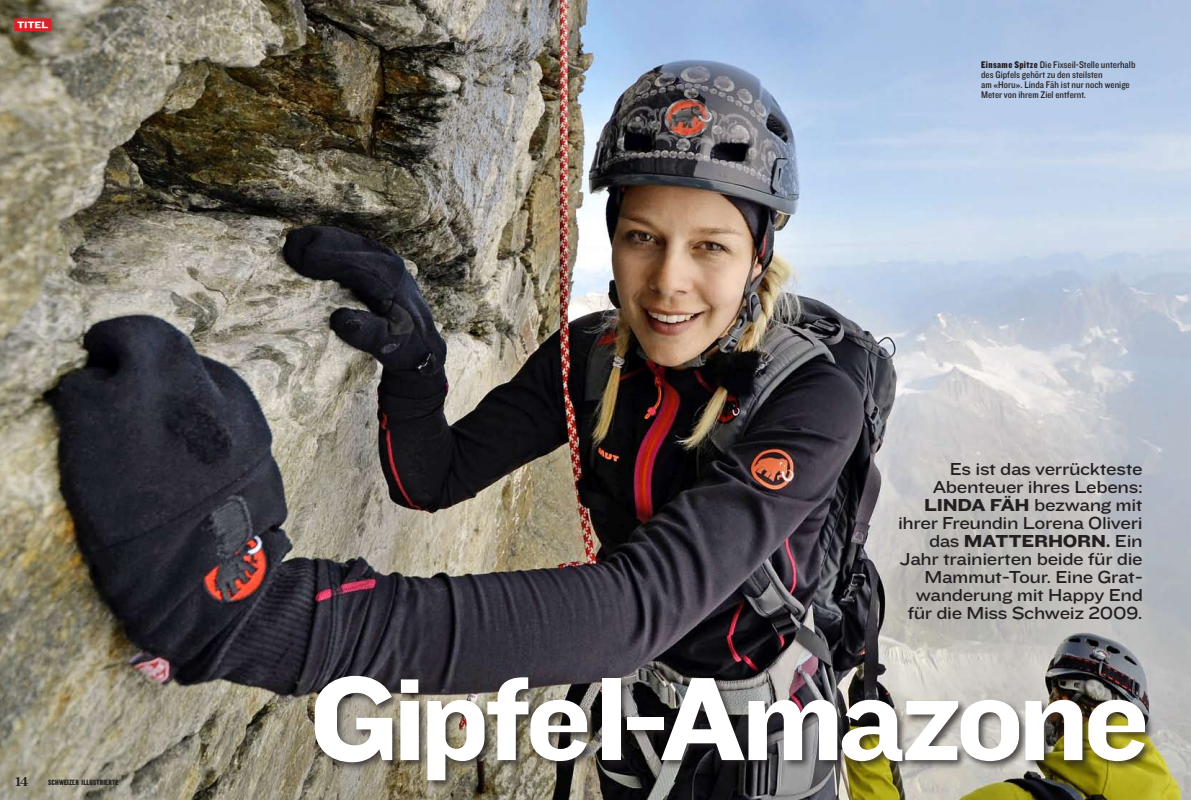
<style>
.page{position:relative;width:1191px;height:800px;background:#fff}
.page>*{position:absolute;margin:0;border:0;box-sizing:border-box;transform-origin:0 0}
.t1{font:123px "Knockout HTF52 Cruiserweight";letter-spacing:-.045em;color:#fff}
.t2{font:18px/18px "Knockout HTF33 Junior Heviwt";letter-spacing:-.02em;color:#231f20;text-align:right}
.t3{font:18px "Knockout HTF53 Heviweight";letter-spacing:-.015em;color:#231f20}
.t4{font:700 12.5px "Century Old Style Std";color:#231f20}
.t5{font:10px/10px "Knockout HTF30 Junior Welterwt";color:#231f20}
.t6{font:9.5px "Knockout HTF53 Heviweight";color:#fff}
.t7{font:8px "Knockout HTF69 Full Liteweight";letter-spacing:.02em;color:#231f20}
.s1{font-family:"Knockout HTF70 Full Welterwt"}
.s2{font-family:"Knockout HTF53 Heviweight"}
.s3{font-family:"Knockout HTF33 Junior Heviwt"}
</style>
<div class="page">
<img style="left:0;top:0;width:1191px;height:799px">
<div style="left:14px;top:18px;width:37px;height:13px;background:#da2128"></div>
<div style="left:312px;top:673px;width:843px;height:116px;background:#231f20;opacity:.75"></div>
<p class="t6" style="left:17px;top:20px;width:33px">Titel</p>
<p class="t4" style="left:14px;top:772px;width:16px">14</p>
<p class="t7" style="left:48px;top:777px;width:72px">SCHWEIZER ILLUSTRIERTE</p>
<p class="t5" style="left:981px;top:60px;width:156px"><span class="s1">Einsame Spitze</span> Die Fixseil-Stelle unterhalb des Gipfels gehört zu den steilsten<br>am «Horu». Linda Fäh ist nur noch wenige Meter von ihrem Ziel entfernt.</p>
<p class="t2" style="left:898px;top:460px;width:246px">Es ist das verrückteste<br>Abenteuer ihres Lebens:<br><span class="s2">LINDA FÄH</span> bezwang mit ihrer Freundin Lorena Oliveri</p>
<p class="t3" style="left:929px;top:531px;width:215px"><span class="s3">das</span> MATTERHORN. <span class="s3">Ein</span></p>
<p class="t2" style="left:899px;top:550px;width:245px">Jahr trainierten beide für die<br>Mammut-Tour. Eine Grat&shy;wanderung mit Happy End für die Miss Schweiz 2009.</p>
<h1 class="t1" style="left:309px;top:652px;width:842px">Gipfel-Amazone</h1>
</div>
